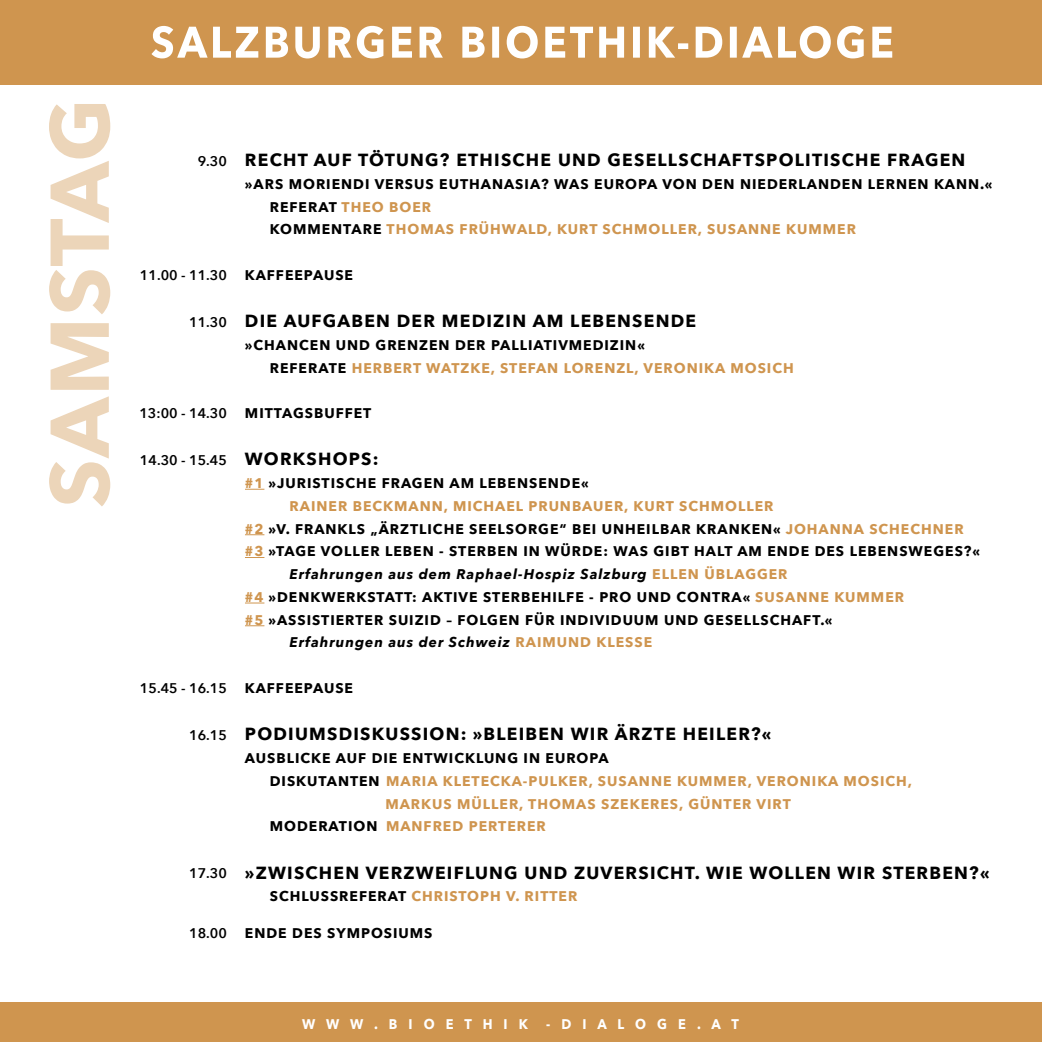
<style>
.page{position:relative;width:1042px;height:1042px;background:#fff}
.page>*{position:absolute;margin:0;border:0;box-sizing:border-box;transform-origin:0 0}
.t1{font:700 17.5px "Avenir Next";letter-spacing:.07em;color:#000}
.t2{font:700 14px/22.8px "Avenir Next";letter-spacing:.07em;color:#000}
.t3{font:700 14px "Avenir Next";letter-spacing:.07em;color:#cf954f}
.t4{font:italic 700 14px "Avenir Next";letter-spacing:.07em;color:#000}
.t5{font:600 14px "Avenir Next";color:#000}
.t6{font:700 14px "Avenir Next";color:#fff;scale:.92 1}
.s1{color:#cf954f}
.s2{font-style:normal;color:#cf954f}
.s3{color:#000}
</style>
<div class="page">
<div style="left:0;top:0;width:1042px;height:84px;background:#cf954f"></div>
<div style="left:0;top:1002px;width:1042px;height:40px;background:#cf954f"></div>
<svg style="left:151px;top:26px;width:741px;height:32px"></svg>
<svg style="left:49px;top:104px;width:61px;height:402px"></svg>
<svg style="left:245px;top:489px;width:19px;height:1px"></svg>
<svg style="left:245px;top:534px;width:19px;height:1px"></svg>
<svg style="left:245px;top:557px;width:19px;height:1px"></svg>
<svg style="left:245px;top:603px;width:19px;height:1px"></svg>
<svg style="left:245px;top:625px;width:19px;height:1px"></svg>
<p class="t5" style="left:198px;top:149px;width:31px">9.30</p>
<p class="t5" style="left:140px;top:263px;width:89px">11.00 - 11.30</p>
<p class="t5" style="left:189px;top:310px;width:39px">11.30</p>
<p class="t5" style="left:139px;top:401px;width:89px">13:00 - 14.30</p>
<p class="t5" style="left:140px;top:448px;width:89px">14.30 - 15.45</p>
<p class="t5" style="left:140px;top:676px;width:89px">15.45 - 16.15</p>
<p class="t5" style="left:189px;top:723px;width:39px">16.15</p>
<p class="t5" style="left:189px;top:861px;width:39px">17.30</p>
<p class="t5" style="left:189px;top:921px;width:39px">18.00</p>
<p class="t1" style="left:245px;top:145px;width:722px">RECHT AUF TÖTUNG? ETHISCHE UND GESELLSCHAFTSPOLITISCHE FRAGEN</p>
<p class="t2" style="left:270px;top:172px;width:724px;text-indent:-25px">»ARS MORIENDI VERSUS EUTHANASIA? WAS EUROPA VON DEN NIEDERLANDEN LERNEN KANN.«<br>REFERAT <span class="s1">THEO BOER<br></span>KOMMENTARE <span class="s1">THOMAS FRÜHWALD, KURT SCHMOLLER, SUSANNE KUMMER</span></p>
<p class="t2" style="left:245px;top:263px;width:110px">KAFFEEPAUSE</p>
<p class="t1" style="left:245px;top:306px;width:453px">DIE AUFGABEN DER MEDIZIN AM LEBENSENDE</p>
<p class="t2" style="left:270px;top:333px;width:525px;text-indent:-25px">»CHANCEN UND GRENZEN DER PALLIATIVMEDIZIN«<br>REFERATE <span class="s1">HERBERT WATZKE, STEFAN LORENZL, VERONIKA MOSICH</span></p>
<p class="t2" style="left:245px;top:402px;width:128px">MITTAGSBUFFET</p>
<p class="t1" style="left:245px;top:444px;width:135px">WORKSHOPS:</p>
<p class="t2" style="left:245px;top:472px;width:345px"><span class="s1">#1</span> »JURISTISCHE FRAGEN AM LEBENSENDE«</p>
<p class="t3" style="left:290px;top:494px;width:485px">RAINER BECKMANN, MICHAEL PRUNBAUER, KURT SCHMOLLER</p>
<p class="t2" style="left:245px;top:517px;width:720px"><span class="s1">#2</span> »V. FRANKLS „ÄRZTLICHE SEELSORGE“ BEI UNHEILBAR KRANKEN« <span class="s1">JOHANNA SCHECHNER</span></p>
<p class="t2" style="left:245px;top:540px;width:736px"><span class="s1">#3</span> »TAGE VOLLER LEBEN - STERBEN IN WÜRDE: WAS GIBT HALT AM ENDE DES LEBENSWEGES?«</p>
<p class="t4" style="left:290px;top:562px;width:499px">Erfahrungen aus dem Raphael-Hospiz Salzburg <span class="s2">ELLEN ÜBLAGGER</span></p>
<p class="t2" style="left:245px;top:585px;width:660px"><span class="s1">#4</span> »DENKWERKSTATT: AKTIVE STERBEHILFE - PRO UND CONTRA« <span class="s1">SUSANNE KUMMER</span></p>
<p class="t2" style="left:245px;top:608px;width:589px"><span class="s1">#5</span> »ASSISTIERTER SUIZID – FOLGEN FÜR INDIVIDUUM UND GESELLSCHAFT.«</p>
<p class="t4" style="left:290px;top:630px;width:364px">Erfahrungen aus der Schweiz <span class="s2">RAIMUND KLESSE</span></p>
<p class="t2" style="left:245px;top:676px;width:110px">KAFFEEPAUSE</p>
<p class="t1" style="left:245px;top:719px;width:528px">PODIUMSDISKUSSION: »BLEIBEN WIR ÄRZTE HEILER?«</p>
<p class="t2" style="left:245px;top:746px;width:365px">AUSBLICKE AUF DIE ENTWICKLUNG IN EUROPA</p>
<p class="t3" style="left:270px;top:769px;width:644px"><span class="s3">DISKUTANTEN</span> MARIA KLETECKA-PULKER, SUSANNE KUMMER, VERONIKA MOSICH,</p>
<p class="t3" style="left:385px;top:791px;width:407px">MARKUS MÜLLER, THOMAS SZEKERES, GÜNTER VIRT</p>
<p class="t3" style="left:270px;top:814px;width:278px"><span class="s3">MODERATION</span> MANFRED PERTERER</p>
<p class="t1" style="left:245px;top:857px;width:746px">»ZWISCHEN VERZWEIFLUNG UND ZUVERSICHT. WIE WOLLEN WIR STERBEN?«</p>
<p class="t3" style="left:270px;top:884px;width:309px"><span class="s3">SCHLUSSREFERAT</span> CHRISTOPH V. RITTER</p>
<p class="t2" style="left:245px;top:921px;width:189px">ENDE DES SYMPOSIUMS</p>
<p class="t6" style="left:302px;top:1012px;width:247px">W W W . B I O E T H I K</p>
<p class="t6" style="left:546px;top:1012px;width:211px">- D I A L O G E . A T</p>
</div>
